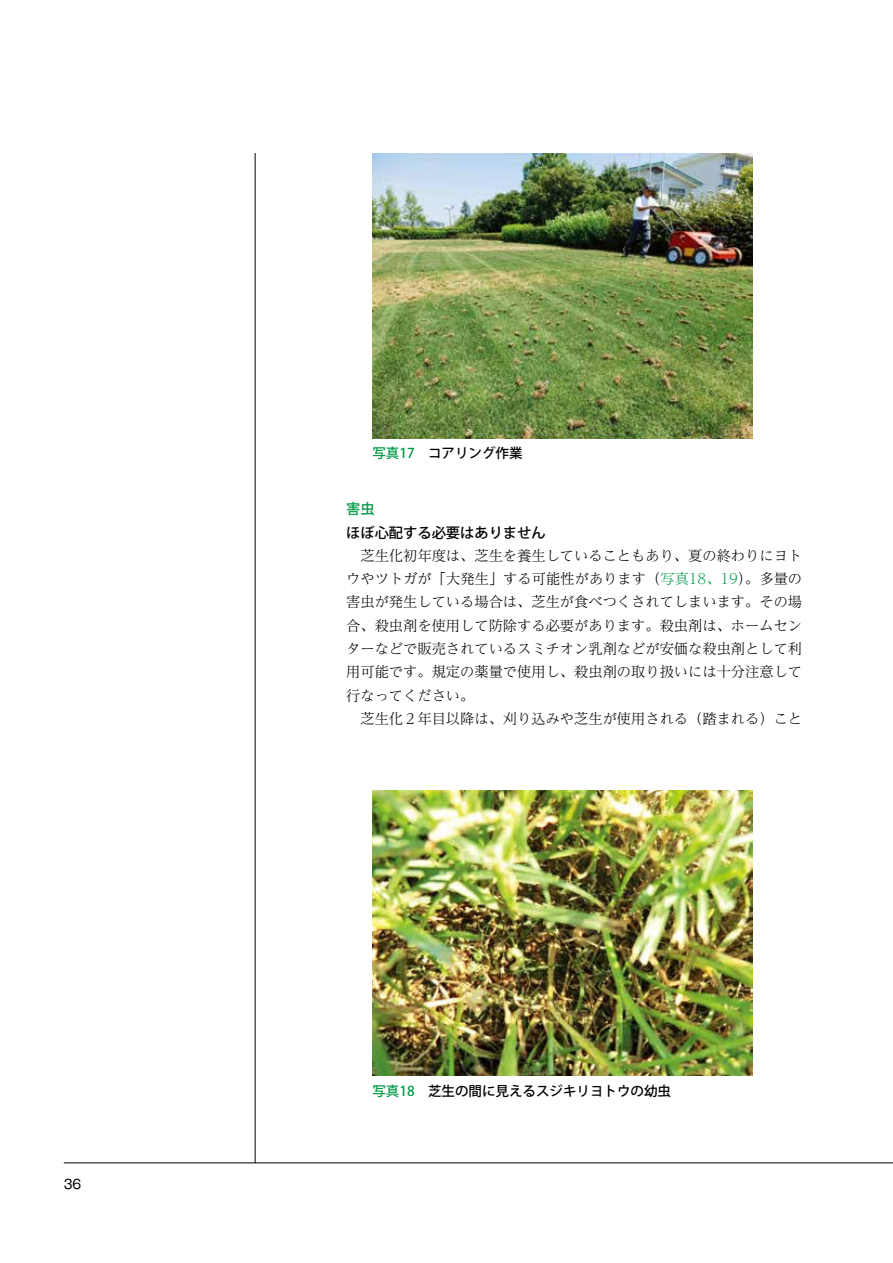
<style>
.page{position:relative;width:893px;height:1263px;background:#fff}
.page>*{position:absolute;margin:0;border:0;box-sizing:border-box;transform-origin:0 0}
.t1{font:300 14.25px/23.2px "Reim Pro";color:#000}
.t2{font:500 14.25px "Koz Go Pro";color:#000}
.t3{font:500 14.25px "Koz Go Pro";color:#094}
.t4{font:500 13.5px "Koz Go Pro";color:#000}
.t5{font:12.75px "Gothic MB101 Pr 6";color:#000}
.s1{color:#094}
</style>
<div class="page">
<img style="left:372px;top:790px;width:380px;height:285px">
<img style="left:372px;top:153px;width:380px;height:285px">
<hr style="left:255px;top:153px;width:1px;height:1010px;background:#000">
<hr style="left:64px;top:1162px;width:829px;height:1px;background:#000">
<p class="t5" style="left:64px;top:1174px;width:19px">36</p>
<p class="t4" style="left:372px;top:445px;width:152px"><span class="s1">写真17</span>　コアリング作業</p>
<p class="t3" style="left:346px;top:500px;width:30px">害虫</p>
<p class="t2" style="left:346px;top:523px;width:201px">ほぼ心配する必要はありません</p>
<p class="t1" style="left:346px;top:543px;width:458px">　芝生化初年度は、芝生を養生していることもあり、夏の終わりにヨトウやツトガが「大発生」する可能性があります（<span class="s1">写真18、19</span>）。多量の害虫が発生している場合は、芝生が食べつくされてしまいます。その場合、殺虫剤を使用して防除する必要があります。殺虫剤は、ホームセンターなどで販売されているスミチオン乳剤などが安価な殺虫剤として利用可能です。規定の薬量で使用し、殺虫剤の取り扱いには十分注意して行なってください。<br>　芝生化２年目以降は、刈り込みや芝生が使用される（踏まれる）こと</p>
<p class="t4" style="left:372px;top:1082px;width:300px"><span class="s1">写真18</span>　芝生の間に見えるスジキリヨトウの幼虫</p>
</div>
